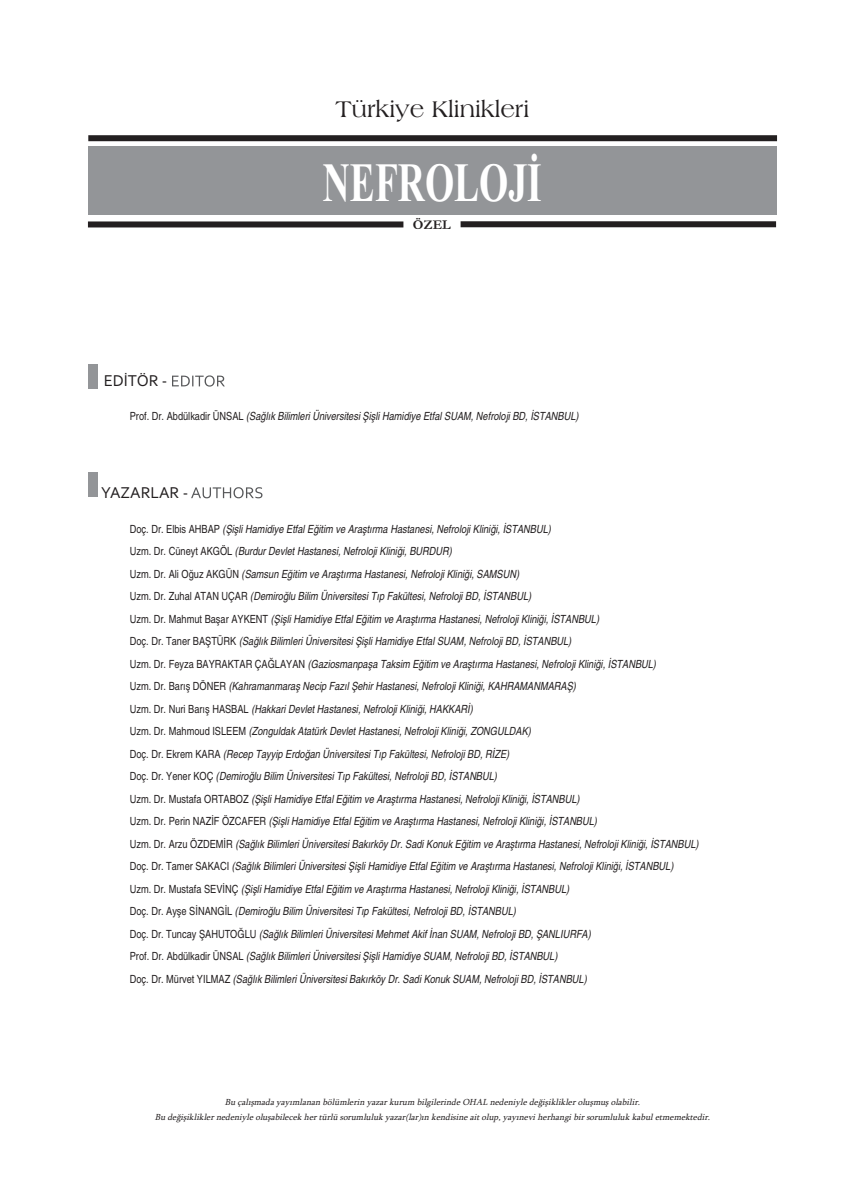
<style>
.page{position:relative;width:865px;height:1197px;background:#fff}
.page>*{position:absolute;margin:0;border:0;box-sizing:border-box;transform-origin:0 0}
.t1{font:700 55.35px "Times New Roman";color:#fff;scale:.68 1}
.t2{font:24px "Americana BT Roman";color:#231f20}
.t3{font:16.5px "Corbel";color:#231f20}
.t4{font:700 13.5px "Garamond";color:#231f20}
.t5{font:italic condensed 11.25px/22.5px "Helvetica";color:#231f20}
.t6{font:italic 9px/15px "Sylfaen";color:#231f20;text-align:center}
.s1{font-style:normal}
</style>
<div class="page">
<div style="left:88px;top:364px;width:9px;height:25px;background:#939598"></div>
<svg style="left:172px;top:375px;width:52px;height:11px"></svg>
<div style="left:88px;top:472px;width:9px;height:24px;background:#939598"></div>
<svg style="left:191px;top:487px;width:71px;height:11px"></svg>
<div style="left:88px;top:147px;width:688px;height:68px;background:#939598"></div>
<div style="left:88px;top:135px;width:689px;height:6px;background:#231f20"></div>
<div style="left:88px;top:221px;width:315px;height:6px;background:#231f20"></div>
<div style="left:460px;top:221px;width:316px;height:6px;background:#231f20"></div>
<h3 class="t3" style="left:104px;top:371px;width:65px">EDİTÖR -</h3>
<h2 class="t2" style="left:335px;top:94px;width:195px">Türkiye Klinikleri</h2>
<h1 class="t1" style="left:323px;top:149px;width:323px">NEFROLOJİ</h1>
<p class="t4" style="left:413px;top:216px;width:39px">ÖZEL</p>
<p class="t5" style="left:130px;top:405px;width:450px"><span class="s1">Prof. Dr. Abdülkadir ÜNSAL</span> (Sağlık Bilimleri Üniversitesi Şişli Hamidiye Etfal SUAM, Nefroloji BD, İSTANBUL)</p>
<h3 class="t3" style="left:101px;top:483px;width:88px">YAZARLAR -</h3>
<p class="t5" style="left:130px;top:517px;width:570px"><span class="s1">Doç. Dr. Elbis AHBAP</span> (Şişli Hamidiye Etfal Eğitim ve Araştırma Hastanesi, Nefroloji Kliniği, İSTANBUL)<br><span class="s1">Uzm. Dr. Cüneyt AKGÖL</span> (Burdur Devlet Hastanesi, Nefroloji Kliniği, BURDUR)<br><span class="s1">Uzm. Dr. Ali Oğuz AKGÜN</span> (Samsun Eğitim ve Araştırma Hastanesi, Nefroloji Kliniği, SAMSUN)<br><span class="s1">Uzm. Dr. Zuhal ATAN UÇAR</span> (Demiroğlu Bilim Üniversitesi Tıp Fakültesi, Nefroloji BD, İSTANBUL)<br><span class="s1">Uzm. Dr. Mahmut Başar AYKENT</span> (Şişli Hamidiye Etfal Eğitim ve Araştırma Hastanesi, Nefroloji Kliniği, İSTANBUL)<br><span class="s1">Doç. Dr. Taner BAŞTÜRK</span> (Sağlık Bilimleri Üniversitesi Şişli Hamidiye Etfal SUAM, Nefroloji BD, İSTANBUL)<br><span class="s1">Uzm. Dr. Feyza BAYRAKTAR ÇAĞLAYAN</span> (Gaziosmanpaşa Taksim Eğitim ve Araştırma Hastanesi, Nefroloji Kliniği, İSTANBUL)<br><span class="s1">Uzm. Dr. Barış DÖNER</span> (Kahramanmaraş Necip Fazıl Şehir Hastanesi, Nefroloji Kliniği, KAHRAMANMARAŞ)<br><span class="s1">Uzm. Dr. Nuri Barış HASBAL</span> (Hakkari Devlet Hastanesi, Nefroloji Kliniği, HAKKARİ)<br><span class="s1">Uzm. Dr. Mahmoud ISLEEM</span> (Zonguldak Atatürk Devlet Hastanesi, Nefroloji Kliniği, ZONGULDAK)<br><span class="s1">Doç. Dr. Ekrem KARA</span> (Recep Tayyip Erdoğan Üniversitesi Tıp Fakültesi, Nefroloji BD, RİZE)<br><span class="s1">Doç. Dr. Yener KOÇ</span> (Demiroğlu Bilim Üniversitesi Tıp Fakültesi, Nefroloji BD, İSTANBUL)<br><span class="s1">Uzm. Dr. Mustafa ORTABOZ</span> (Şişli Hamidiye Etfal Eğitim ve Araştırma Hastanesi, Nefroloji Kliniği, İSTANBUL)<br><span class="s1">Uzm. Dr. Perin NAZİF ÖZCAFER</span> (Şişli Hamidiye Etfal Eğitim ve Araştırma Hastanesi, Nefroloji Kliniği, İSTANBUL)<br><span class="s1">Uzm. Dr. Arzu ÖZDEMİR</span> (Sağlık Bilimleri Üniversitesi Bakırköy Dr. Sadi Konuk Eğitim ve Araştırma Hastanesi, Nefroloji Kliniği, İSTANBUL)<br><span class="s1">Doç. Dr. Tamer SAKACI</span> (Sağlık Bilimleri Üniversitesi Şişli Hamidiye Etfal Eğitim ve Araştırma Hastanesi, Nefroloji Kliniği, İSTANBUL)<br><span class="s1">Uzm. Dr. Mustafa SEVİNÇ</span> (Şişli Hamidiye Etfal Eğitim ve Araştırma Hastanesi, Nefroloji Kliniği, İSTANBUL)<br><span class="s1">Doç. Dr. Ayşe SİNANGİL</span> (Demiroğlu Bilim Üniversitesi Tıp Fakültesi, Nefroloji BD, İSTANBUL)<br><span class="s1">Doç. Dr. Tuncay ŞAHUTOĞLU</span> (Sağlık Bilimleri Üniversitesi Mehmet Akif İnan SUAM, Nefroloji BD, ŞANLIURFA)<br><span class="s1">Prof. Dr. Abdülkadir ÜNSAL</span> (Sağlık Bilimleri Üniversitesi Şişli Hamidiye SUAM, Nefroloji BD, İSTANBUL)<br><span class="s1">Doç. Dr. Mürvet YILMAZ</span> (Sağlık Bilimleri Üniversitesi Bakırköy Dr. Sadi Konuk SUAM, Nefroloji BD, İSTANBUL)</p>
<p class="t6" style="left:155px;top:1094px;width:559px">Bu çalışmada yayımlanan bölümlerin yazar kurum bilgilerinde OHAL nedeniyle değişiklikler oluşmuş olabilir.<br>Bu değişiklikler nedeniyle oluşabilecek her türlü sorumluluk yazar(lar)ın kendisine ait olup, yayınevi herhangi bir sorumluluk kabul etmemektedir.</p>
</div>
